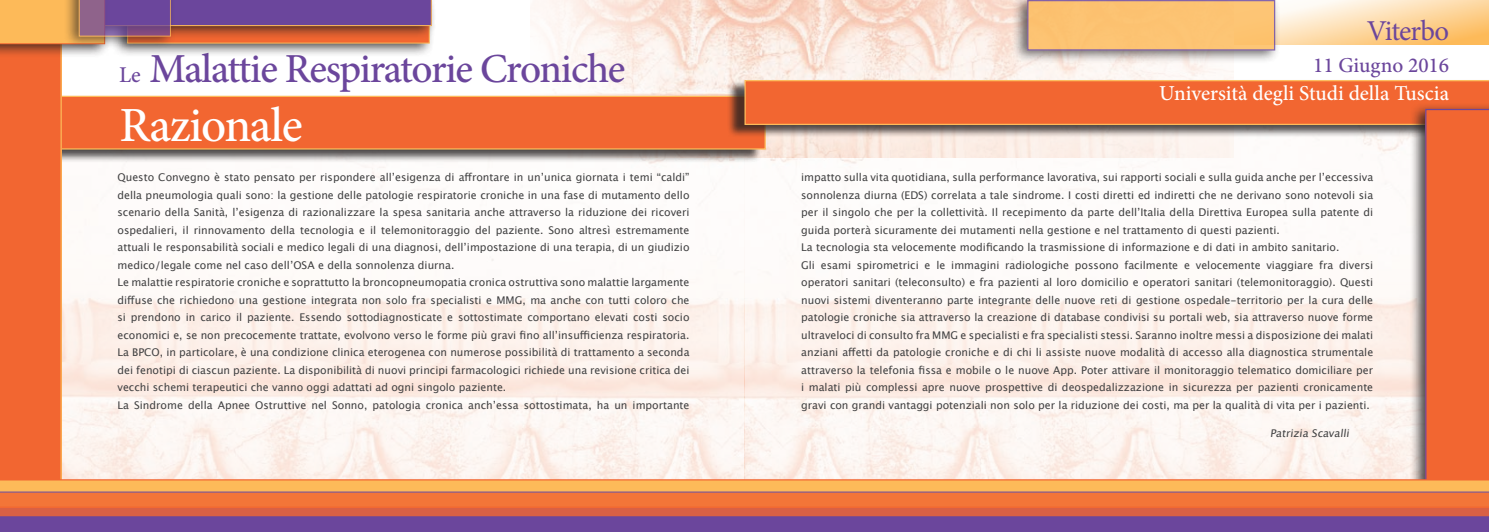
<style>
.page{position:relative;width:1489px;height:532px;background:#fff}
.page>*{position:absolute;margin:0;border:0;box-sizing:border-box;transform-origin:0 0}
.t1{font:500 49.12px "Minion Pro";letter-spacing:-.03em;color:#fff}
.t2{font:500 41.25px "Minion Pro";letter-spacing:-.03em;color:#6b469c}
.t3{font:28.75px "Minion Pro";letter-spacing:-.035em;color:#6b469c}
.t4{font:500 21.25px "Minion Pro";color:#fff}
.t5{font:500 21.25px "Minion Pro";color:#6b469c}
.t6{font:10.62px/17.5px "Lucida Grande";color:#414142}
.s1{font-size:22.5px}
</style>
<div class="page">
<img style="left:531px;top:0;width:702px;height:95px">
<img style="left:62px;top:138px;width:1347px;height:341px">
<div style="left:33px;top:95px;width:729px;height:68px;background:#231f20;opacity:.79"></div>
<div style="left:50px;top:96px;width:715px;height:53px;background:#f26631;border:1px solid #fdba59"></div>
<div style="left:727px;top:79px;width:761px;height:59px;background:#231f20;opacity:.79"></div>
<svg style="left:744px;top:80px;width:744px;height:45px;background:#f26a33"></svg>
<div style="left:0;top:57px;width:62px;height:422px;background:#f26631"></div>
<div style="left:1409px;top:102px;width:79px;height:398px;background:#231f20;opacity:.8"></div>
<div style="left:1424px;top:109px;width:64px;height:370px;background:#f26631"></div>
<div style="left:0;top:504px;width:1488px;height:27px;background:#6b469c"></div>
<svg style="left:0;top:479px;width:1488px;height:12px;background:#fbb157"></svg>
<svg style="left:0;top:491px;width:1488px;height:26px;background:#e16c43"></svg>
<div style="left:112px;top:0;width:322px;height:57px;background:#231f20;opacity:.8"></div>
<div style="left:0;top:0;width:110px;height:57px;background:#231f20;opacity:.8"></div>
<div style="left:64px;top:0;width:111px;height:50px;background:#231f20;opacity:.8"></div>
<svg style="left:0;top:0;width:431px;height:44px;background:#a3656f"></svg>
<svg style="left:1279px;top:0;width:209px;height:45px;background:#fddaa9"></svg>
<div style="left:1011px;top:0;width:268px;height:64px;background:#231f20;opacity:.8"></div>
<div style="left:1027px;top:0;width:248px;height:50px;background:#fcc372;border:1px solid #6b469c"></div>
<h2 class="t2" style="left:119px;top:41px;width:507px"><span class="s1">Le</span> Malattie Respiratorie Croniche</h2>
<h1 class="t1" style="left:119px;top:92px;width:185px">Razionale</h1>
<h3 class="t3" style="left:1366px;top:12px;width:84px">Viterbo</h3>
<h3 class="t5" style="left:1313px;top:51px;width:137px">11 Giugno 2016</h3>
<h3 class="t4" style="left:1159px;top:78px;width:291px">Università degli Studi della Tuscia</h3>
<p class="t6" style="left:117px;top:169px;width:573px">Questo Convegno è stato pensato per rispondere all’esigenza di affrontare in un’unica giornata i temi “caldi” della pneumologia quali sono: la gestione delle patologie respiratorie croniche in una fase di mutamento dello scenario della Sanità, l’esigenza di razionalizzare la spesa sanitaria anche attraverso la riduzione dei ricoveri ospedalieri, il rinnovamento della tecnologia e il telemonitoraggio del paziente. Sono altresì estremamente attuali le responsabilità sociali e medico legali di una diagnosi, dell’impostazione di una terapia, di un giudizio medico/legale come nel caso dell’OSA e della sonnolenza diurna.<br>Le malattie respiratorie croniche e soprattutto la broncopneumopatia cronica ostruttiva sono malattie largamente diffuse che richiedono una gestione integrata non solo fra specialisti e MMG, ma anche con tutti coloro che si prendono in carico il paziente. Essendo sottodiagnosticate e sottostimate comportano elevati costi socio economici e, se non precocemente trattate, evolvono verso le forme più gravi fino all’insufficienza respiratoria.<br>La BPCO, in particolare, è una condizione clinica eterogenea con numerose possibilità di trattamento a seconda dei fenotipi di ciascun paziente. La disponibilità di nuovi principi farmacologici richiede una revisione critica dei vecchi schemi terapeutici che vanno oggi adattati ad ogni singolo paziente.<br>La Sindrome della Apnee Ostruttive nel Sonno, patologia cronica anch’essa sottostimata, ha un importante</p>
<p class="t6" style="left:801px;top:169px;width:573px">impatto sulla vita quotidiana, sulla performance lavorativa, sui rapporti sociali e sulla guida anche per l’eccessiva sonnolenza diurna (EDS) correlata a tale sindrome. I costi diretti ed indiretti che ne derivano sono notevoli sia per il singolo che per la collettività. Il recepimento da parte dell’Italia della Direttiva Europea sulla patente di guida porterà sicuramente dei mutamenti nella gestione e nel trattamento di questi pazienti.<br>La tecnologia sta velocemente modificando la trasmissione di informazione e di dati in ambito sanitario.<br>Gli esami spirometrici e le immagini radiologiche possono facilmente e velocemente viaggiare fra diversi operatori sanitari (teleconsulto) e fra pazienti al loro domicilio e operatori sanitari (telemonitoraggio). Questi nuovi sistemi diventeranno parte integrante delle nuove reti di gestione ospedale-territorio per la cura delle patologie croniche sia attraverso la creazione di database condivisi su portali web, sia attraverso nuove forme ultraveloci di consulto fra MMG e specialisti e fra specialisti stessi. Saranno inoltre messi a disposizione dei malati anziani affetti da patologie croniche e di chi li assiste nuove modalità di accesso alla diagnostica strumentale attraverso la telefonia fissa e mobile o le nuove App. Poter attivare il monitoraggio telematico domiciliare per i malati più complessi apre nuove prospettive di deospedalizzazione in sicurezza per pazienti cronicamente gravi con grandi vantaggi potenziali non solo per la riduzione dei costi, ma per la qualità di vita per i pazienti.</p>
<p class="t6" style="left:1269px;top:424px;width:83px">Patrizia Scavalli</p>
</div>
